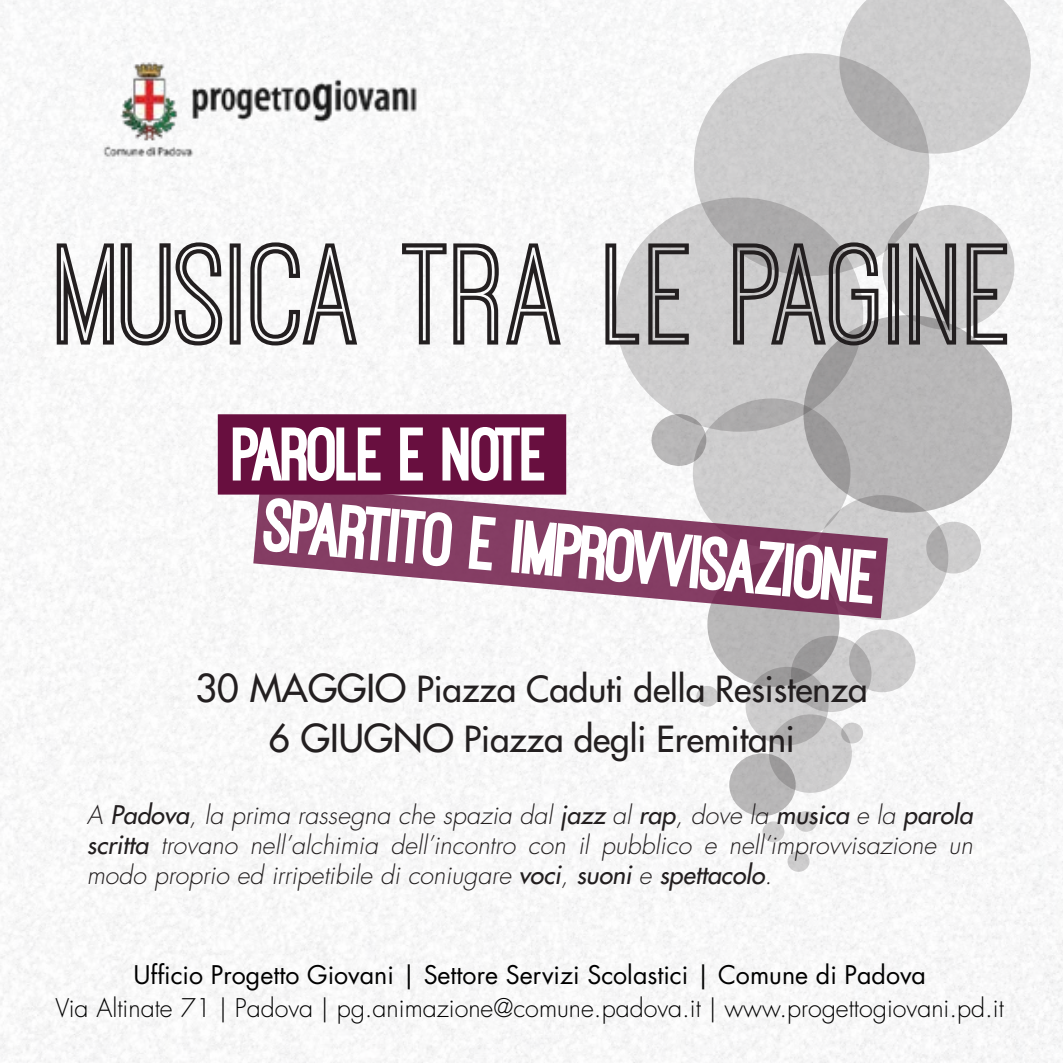
<style>
.page{position:relative;width:1063px;height:1063px;background:#fff}
.page>*{position:absolute;margin:0;border:0;box-sizing:border-box;transform-origin:0 0}
.t1{font:150px "Ostrich Sans Inline";color:#231f20}
.t2{font:35px/50px "Futura LT";color:#231f20;text-align:center}
.t3{font:italic 300 25px/30px "Futura LT";color:#231f20;text-align:justify}
.t4{font:300 25px "Futura LT";color:#010101}
.t5{font:25px "Futura LT";color:#010101}
.s1{font-size:37.5px}
.s2{font-weight:400}
</style>
<div class="page">
<div style="left:707px;top:562px;width:133px;height:125px;background:#b8b7b7;border-radius:50%"></div>
<svg style="left:791px;top:636px;width:81px;height:76px;background:#bcbbbb"></svg>
<svg style="left:746px;top:667px;width:83px;height:78px;background:#bbbaba"></svg>
<div style="left:795px;top:811px;width:22px;height:21px;background:#cecdcd;border-radius:50%"></div>
<div style="left:762px;top:821px;width:22px;height:21px;background:#cecdcd;border-radius:50%"></div>
<div style="left:841px;top:723px;width:22px;height:20px;background:#cfcece;border-radius:50%"></div>
<div style="left:696px;top:686px;width:22px;height:21px;background:#cdcccc;border-radius:50%"></div>
<svg style="left:769px;top:714px;width:83px;height:79px;background:#c4c3c4"></svg>
<svg style="left:849px;top:629px;width:67px;height:63px;background:#c7c6c7"></svg>
<svg style="left:729px;top:753px;width:67px;height:63px;background:#b4b2b3"></svg>
<div style="left:816px;top:495px;width:132px;height:125px;background:#cecdcd;border-radius:50%"></div>
<div style="left:693px;top:398px;width:158px;height:150px;background:#cecdcd;border-radius:50%"></div>
<svg style="left:803px;top:315px;width:209px;height:198px;background:#b5b4b4"></svg>
<svg style="left:616px;top:198px;width:247px;height:234px;background:#c8c7c8"></svg>
<svg style="left:652px;top:414px;width:54px;height:52px;background:#b4b3b4"></svg>
<svg style="left:926px;top:522px;width:55px;height:52px;background:#c3c2c2"></svg>
<div style="left:882px;top:205px;width:132px;height:125px;background:#cecdcd;border-radius:50%"></div>
<svg style="left:694px;top:53px;width:235px;height:223px;background:#c6c5c5"></svg>
<svg style="left:839px;top:0;width:192px;height:154px;background:#ccc"></svg>
<div style="left:788px;top:851px;width:22px;height:21px;background:#cdcccd;border-radius:50%"></div>
<img style="left:86px;top:45px;width:350px;height:119px">
<div style="left:218px;top:414px;width:348px;height:81px;background:#680f3f;border:2px solid #680f3f"></div>
<svg style="left:232px;top:427px;width:149px;height:54px"></svg>
<svg style="left:400px;top:427px;width:23px;height:54px"></svg>
<svg style="left:442px;top:427px;width:103px;height:54px"></svg>
<svg style="left:253px;top:483px;width:635px;height:135px"></svg>
<svg style="left:263px;top:496px;width:190px;height:72px"></svg>
<svg style="left:467px;top:514px;width:30px;height:58px"></svg>
<svg style="left:510px;top:510px;width:368px;height:97px"></svg>
<h1 class="t1" style="left:57px;top:218px;width:960px">MUSICA TRA LE PAGINE</h1>
<h2 class="t2" style="left:196px;top:664px;width:674px"><span class="s1">30 MAGGIO</span> Piazza Caduti della Resistenza<br><span class="s1">6 GIUGNO</span> Piazza degli Eremitani</h2>
<p class="t3" style="left:87px;top:801px;width:887px">A <span class="s2">Padova</span>, la prima rassegna che spazia dal <span class="s2">jazz</span> al <span class="s2">rap</span>, dove la <span class="s2">musica</span> e la <span class="s2">parola scritta</span> trovano nell’alchimia dell’incontro con il pubblico e nell’improvvisazione un modo proprio ed irripetibile di coniugare <span class="s2">voci</span>, <span class="s2">suoni</span> e <span class="s2">spettacolo</span>.</p>
<p class="t5" style="left:133px;top:959px;width:794px">Ufficio Progetto Giovani | Settore Servizi Scolastici | Comune di Padova</p>
<p class="t4" style="left:55px;top:993px;width:950px">Via Altinate 71 | Padova | pg.animazione@comune.padova.it | www.progettogiovani.pd.it</p>
</div>
